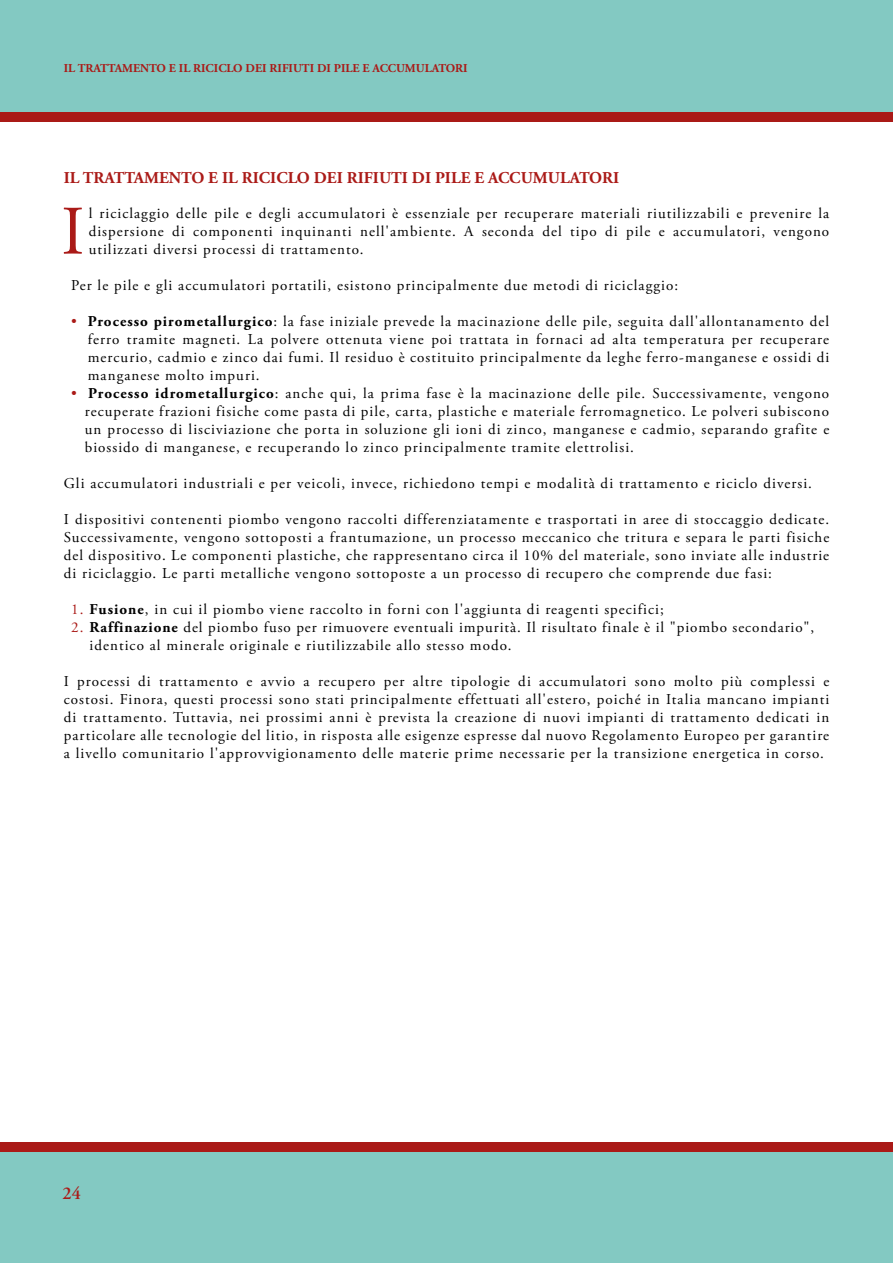
<style>
.page{position:relative;width:893px;height:1263px;background:#fff}
.page>*{position:absolute;margin:0;border:0;box-sizing:border-box;transform-origin:0 0}
.t1{font:69.3px "Adobe Garamond Pro";color:#aa1a17}
.t2{font:600 18px "Adobe Garamond Pro";color:#aa1a17}
.t3{font:700 16.5px "Adobe Garamond Pro";color:#aa1a17}
.t4{font:15px/18px "Adobe Garamond Pro";letter-spacing:.07em;color:#000;text-align:justify}
.t5{font:700 12px "Adobe Garamond Pro";color:#aa1a17}
.s1{color:#aa1a17}
.s2{font-weight:700}
</style>
<div class="page">
<div style="left:0;top:1146px;width:893px;height:117px;background:#83c9c2"></div>
<div style="left:0;top:0;width:893px;height:115px;background:#83c9c2"></div>
<div style="left:0;top:113px;width:893px;height:9px;background:#aa1a17"></div>
<div style="left:0;top:1142px;width:893px;height:9px;background:#aa1a17"></div>
<p class="t5" style="left:64px;top:62px;width:405px">IL TRATTAMENTO E IL RICICLO DEI RIFIUTI DI PILE E ACCUMULATORI</p>
<p class="t3" style="left:64px;top:168px;width:557px">IL TRATTAMENTO E IL RICICLO DEI RIFIUTI DI PILE E ACCUMULATORI</p>
<h1 class="t1" style="left:61px;top:190px;width:25px">I</h1>
<p class="t4" style="left:89px;top:204px;width:742px">l riciclaggio delle pile e degli accumulatori è essenziale per recuperare materiali riutilizzabili e prevenire la dispersione di componenti inquinanti nell'ambiente. A seconda del tipo di pile e accumulatori, vengono utilizzati diversi processi di trattamento.</p>
<p class="t4" style="left:71px;top:276px;width:608px">Per le pile e gli accumulatori portatili, esistono principalmente due metodi di riciclaggio:</p>
<p class="t4" style="left:88px;top:312px;width:743px;text-indent:-17px"><span class="s1">•</span> <span class="s2">Processo pirometallurgico</span>: la fase iniziale prevede la macinazione delle pile, seguita dall'allontanamento del ferro tramite magneti. La polvere ottenuta viene poi trattata in fornaci ad alta temperatura per recuperare mercurio, cadmio e zinco dai fumi. Il residuo è costituito principalmente da leghe ferro-manganese e ossidi di manganese molto impuri.</p>
<p class="t4" style="left:85px;top:384px;width:746px;text-indent:-14px"><span class="s1">•</span> <span class="s2">Processo idrometallurgico</span>: anche qui, la prima fase è la macinazione delle pile. Successivamente, vengono recuperate frazioni fisiche come pasta di pile, carta, plastiche e materiale ferromagnetico. Le polveri subiscono un processo di lisciviazione che porta in soluzione gli ioni di zinco, manganese e cadmio, separando grafite e biossido di manganese, e recuperando lo zinco principalmente tramite elettrolisi.</p>
<p class="t4" style="left:64px;top:474px;width:750px">Gli accumulatori industriali e per veicoli, invece, richiedono tempi e modalità di trattamento e riciclo diversi.</p>
<p class="t4" style="left:64px;top:510px;width:767px">I dispositivi contenenti piombo vengono raccolti differenziatamente e trasportati in aree di stoccaggio dedicate.<br>Successivamente, vengono sottoposti a frantumazione, un processo meccanico che tritura e separa le parti fisiche del dispositivo. Le componenti plastiche, che rappresentano circa il 10% del materiale, sono inviate alle industrie di riciclaggio. Le parti metalliche vengono sottoposte a un processo di recupero che comprende due fasi:</p>
<p class="t4" style="left:71px;top:600px;width:594px"><span class="s1">1.</span> <span class="s2">Fusione</span>, in cui il piombo viene raccolto in forni con l'aggiunta di reagenti specifici;</p>
<p class="t4" style="left:90px;top:618px;width:726px;text-indent:-18px"><span class="s1">2.</span> <span class="s2">Raffinazione</span> del piombo fuso per rimuovere eventuali impurità. Il risultato finale è il "piombo secondario", identico al minerale originale e riutilizzabile allo stesso modo.</p>
<p class="t4" style="left:64px;top:672px;width:767px">I processi di trattamento e avvio a recupero per altre tipologie di accumulatori sono molto più complessi e costosi. Finora, questi processi sono stati principalmente effettuati all'estero, poiché in Italia mancano impianti di trattamento. Tuttavia, nei prossimi anni è prevista la creazione di nuovi impianti di trattamento dedicati in particolare alle tecnologie del litio, in risposta alle esigenze espresse dal nuovo Regolamento Europeo per garantire a livello comunitario l'approvvigionamento delle materie prime necessarie per la transizione energetica in corso.</p>
<p class="t2" style="left:63px;top:1182px;width:20px">24</p>
</div>
